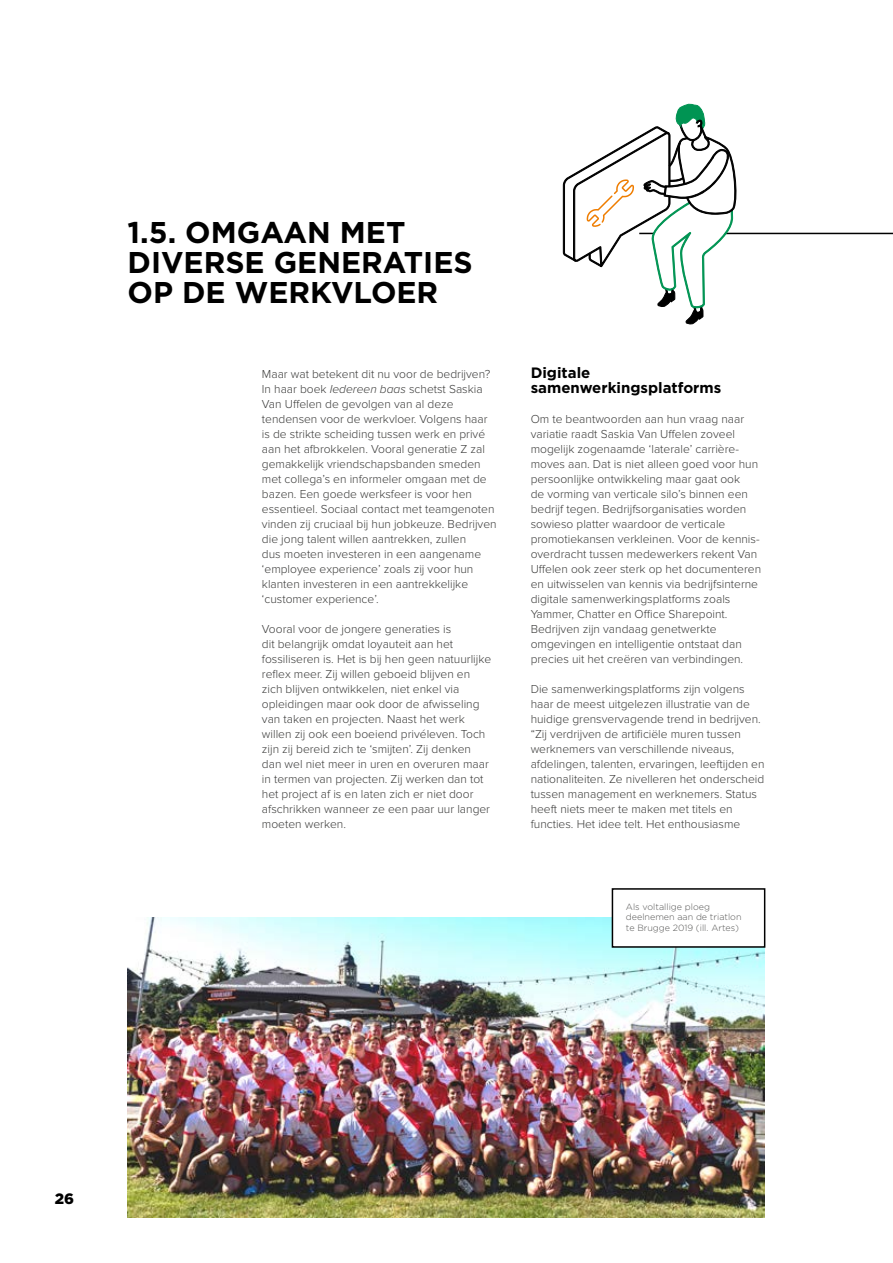
<style>
.page{position:relative;width:893px;height:1263px;background:#fff}
.page>*{position:absolute;margin:0;border:0;box-sizing:border-box;transform-origin:0 0}
.t1{font:700 30px/30px "Gotham";color:#000}
.t2{font:700 15px/15px "Gotham";color:#000}
.t3{font:900 15px "Gotham";color:#000}
.t4{font:300 12px/15px "Proxima Nova";color:#3c3c3b}
.t5{font:300 9px/10.8px "Gotham";color:#575756}
.s1{font-style:italic}
</style>
<div class="page">
<img style="left:128px;top:918px;width:637px;height:299px">
<hr style="left:725px;top:233px;width:168px;height:1px;background:#000">
<svg style="left:563px;top:103px;width:175px;height:222px"></svg>
<div style="left:612px;top:889px;width:153px;height:58px;background:#fff"></div>
<div style="left:612px;top:888px;width:153px;height:60px;border:2px solid #000"></div>
<h1 class="t1" style="left:128px;top:217px;width:347px">1.5. OMGAAN MET<br>DIVERSE GENERATIES<br>OP DE WERKVLOER</h1>
<p class="t4" style="left:262px;top:366px;width:236px">Maar wat betekent dit nu voor de bedrijven?<br>In haar boek <span class="s1">Iedereen baas</span> schetst Saskia Van Uffelen de gevolgen van al deze tendensen voor de werkvloer. Volgens haar is de strikte scheiding tussen werk en privé aan het afbrokkelen. Vooral generatie Z zal gemakkelijk vriendschapsbanden smeden met collega’s en informeler omgaan met de bazen. Een goede werksfeer is voor hen essentieel. Sociaal contact met teamgenoten vinden zij cruciaal bij hun jobkeuze. Bedrijven die jong talent willen aantrekken, zullen<br>dus moeten investeren in een aangename ‘employee experience’ zoals zij voor hun klanten investeren in een aantrekkelijke ‘customer experience’.</p>
<p class="t4" style="left:262px;top:621px;width:231px">Vooral voor de jongere generaties is<br>dit belangrijk omdat loyauteit aan het fossiliseren is. Het is bij hen geen natuurlijke reflex meer. Zij willen geboeid blijven en zich blijven ontwikkelen, niet enkel via opleidingen maar ook door de afwisseling van taken en projecten. Naast het werk willen zij ook een boeiend privéleven. Toch zijn zij bereid zich te ‘smijten’. Zij denken dan wel niet meer in uren en overuren maar in termen van projecten. Zij werken dan tot het project af is en laten zich er niet door afschrikken wanneer ze een paar uur langer moeten werken.</p>
<p class="t2" style="left:531px;top:365px;width:192px">Digitale samenwerkingsplatforms</p>
<p class="t4" style="left:531px;top:411px;width:232px">Om te beantwoorden aan hun vraag naar variatie raadt Saskia Van Uffelen zoveel mogelijk zogenaamde ‘laterale’ carrière&shy;moves aan. Dat is niet alleen goed voor hun persoonlijke ontwikkeling maar gaat ook<br>de vorming van verticale silo’s binnen een bedrijf tegen. Bedrijfsorganisaties worden sowieso platter waardoor de verticale promotiekansen verkleinen. Voor de kennis&shy;overdracht tussen medewerkers rekent Van Uffelen ook zeer sterk op het documenteren en uitwisselen van kennis via bedrijfsinterne digitale samenwerkingsplatforms zoals Yammer, Chatter en Office Sharepoint.<br>Bedrijven zijn vandaag genetwerkte omgevingen en intelligentie ontstaat dan precies uit het creëren van verbindingen.</p>
<p class="t4" style="left:531px;top:681px;width:235px">Die samenwerkingsplatforms zijn volgens haar de meest uitgelezen illustratie van de huidige grensvervagende trend in bedrijven. “Zij verdrijven de artificiële muren tussen werknemers van verschillende niveaus, afdelingen, talenten, ervaringen, leeftijden en nationaliteiten. Ze nivelleren het onderscheid tussen management en werknemers. Status heeft niets meer te maken met titels en functies. Het idee telt. Het enthousiasme</p>
<p class="t5" style="left:626px;top:901px;width:117px">Als voltallige ploeg deelnemen aan de triatlon te Brugge 2019 (ill. Artes)</p>
<p class="t3" style="left:55px;top:1188px;width:21px">26</p>
</div>
